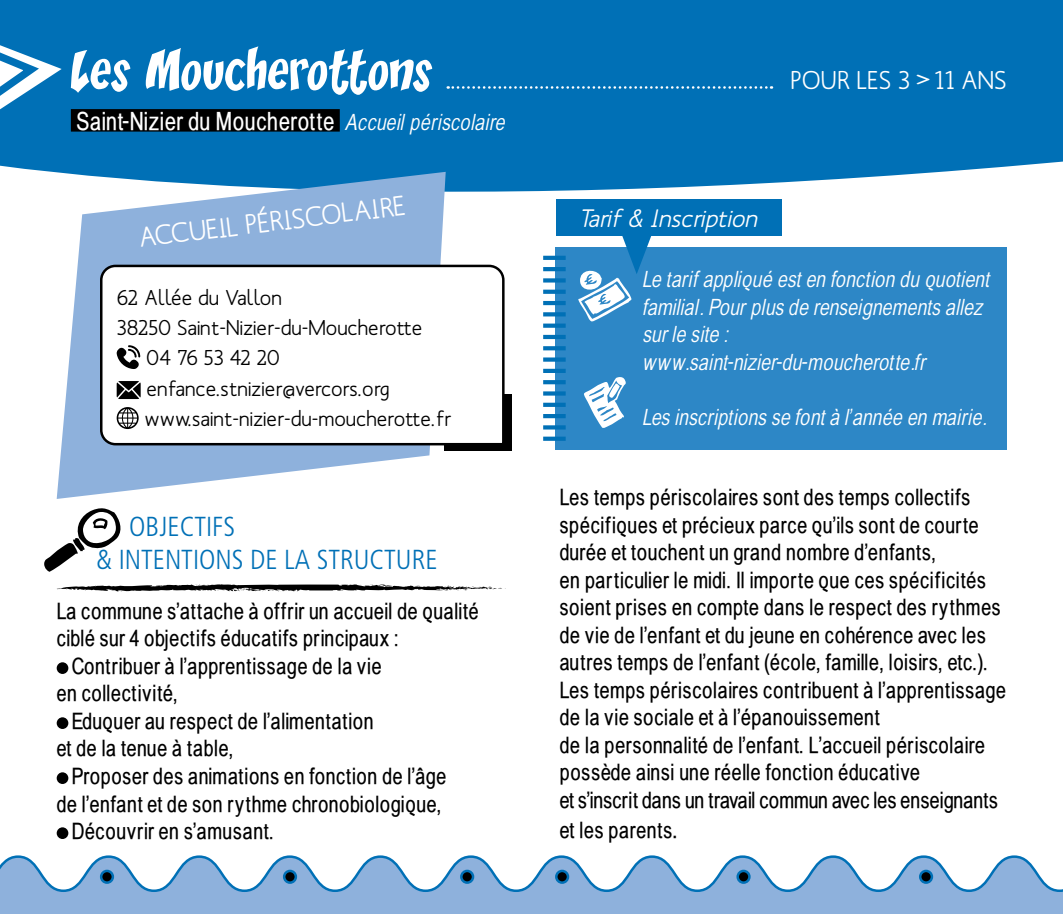
<style>
.page{position:relative;width:1063px;height:914px;background:#fff}
.page>*{position:absolute;margin:0;border:0;box-sizing:border-box;transform-origin:0 0}
.t1{font:300 condensed 27.5px/33px "Frutiger LT Std";color:#0070b6}
.t2{font:500 27.5px "Mank Sans";color:#fff}
.t3{font:500 25.5px "Mank Sans";color:#fff}
.t4{font:25px "Babel Sans";letter-spacing:.035em;color:#fff}
.t5{font:italic 500 25px "Mank Sans";color:#fff}
.t6{font:22.5px/27.5px "Babel Sans";letter-spacing:.035em;color:#000}
.t7{font:italic 22.5px/27.5px "Babel Sans";color:#fff}
.t8{font:500 21.25px "Mank Sans";color:#000}
.s1{font-style:italic;font-size:22.5px}
.s2{font-size:25px}
</style>
<div class="page">
<svg style="left:0;top:0;width:1063px;height:192px;background:#1d80be"></svg>
<div style="left:0;top:28px;width:1063px;height:121px;background:#0070b6"></div>
<div style="left:71px;top:109px;width:269px;height:23px;background:#000"></div>
<svg style="left:71px;top:46px;width:361px;height:49px"></svg>
<svg style="left:0;top:45px;width:62px;height:65px"></svg>
<div style="left:444px;top:394px;width:68px;height:57px;background:#000"></div>
<svg style="left:57px;top:172px;width:389px;height:327px;fill:#8eb1dc"></svg>
<svg style="left:99px;top:263px;width:406px;height:184px"></svg>
<svg style="left:57px;top:584px;width:449px;height:8px"></svg>
<div style="left:57px;top:662px;width:11px;height:12px;background:#000;border-radius:50%"></div>
<div style="left:57px;top:717px;width:11px;height:12px;background:#000;border-radius:50%"></div>
<div style="left:57px;top:772px;width:11px;height:12px;background:#000;border-radius:50%"></div>
<div style="left:57px;top:827px;width:11px;height:12px;background:#000;border-radius:50%"></div>
<svg style="left:44px;top:508px;width:77px;height:64px"></svg>
<div style="left:555px;top:247px;width:451px;height:202px;background:#2d87c6"></div>
<svg style="left:584px;top:377px;width:42px;height:51px"></svg>
<svg style="left:578px;top:235px;width:84px;height:87px"></svg>
<div style="left:556px;top:199px;width:226px;height:36px;background:#0070b6"></div>
<svg style="left:543px;top:256px;width:23px;height:4px"></svg>
<hr style="left:543px;top:267px;width:23px;height:4px;background:#0070b6">
<svg style="left:543px;top:278px;width:23px;height:4px"></svg>
<svg style="left:543px;top:290px;width:23px;height:4px"></svg>
<hr style="left:543px;top:301px;width:23px;height:4px;background:#0070b6">
<svg style="left:543px;top:312px;width:23px;height:4px"></svg>
<div style="left:543px;top:323px;width:23px;height:5px;background:#0070b6"></div>
<hr style="left:543px;top:335px;width:23px;height:4px;background:#0070b6">
<svg style="left:543px;top:346px;width:23px;height:4px"></svg>
<div style="left:543px;top:357px;width:23px;height:5px;background:#0070b6"></div>
<hr style="left:543px;top:369px;width:23px;height:4px;background:#0070b6">
<svg style="left:543px;top:380px;width:23px;height:4px"></svg>
<div style="left:543px;top:391px;width:23px;height:5px;background:#0070b6"></div>
<svg style="left:543px;top:403px;width:23px;height:4px"></svg>
<hr style="left:543px;top:414px;width:23px;height:4px;background:#0070b6">
<svg style="left:543px;top:425px;width:23px;height:4px"></svg>
<svg style="left:543px;top:437px;width:23px;height:4px"></svg>
<svg style="left:448px;top:86px;width:324px;height:3px"></svg>
<svg style="left:0;top:855px;width:1063px;height:59px"></svg>
<svg style="left:101px;top:871px;width:12px;height:11px"></svg>
<div style="left:100px;top:869px;width:14px;height:15px;border:2px solid #0070b6;border-radius:50%"></div>
<svg style="left:738px;top:871px;width:11px;height:11px"></svg>
<div style="left:736px;top:869px;width:15px;height:15px;border:2px solid #0070b6;border-radius:50%"></div>
<svg style="left:556px;top:871px;width:12px;height:11px"></svg>
<div style="left:555px;top:869px;width:14px;height:15px;border:2px solid #0070b6;border-radius:50%"></div>
<svg style="left:920px;top:871px;width:12px;height:11px"></svg>
<div style="left:919px;top:869px;width:14px;height:15px;border:2px solid #0070b6;border-radius:50%"></div>
<svg style="left:461px;top:871px;width:12px;height:11px"></svg>
<div style="left:460px;top:869px;width:14px;height:15px;border:2px solid #0070b6;border-radius:50%"></div>
<svg style="left:284px;top:871px;width:12px;height:11px"></svg>
<div style="left:283px;top:869px;width:14px;height:15px;border:2px solid #0070b6;border-radius:50%"></div>
<p class="t4" style="left:76px;top:107px;width:431px">Saint-Nizier du Moucherotte <span class="s1">Accueil périscolaire</span></p>
<p class="t2" style="left:137px;top:221px;width:270px;rotate:-7deg">ACCUEIL PÉRISCOLAIRE</p>
<p class="t8" style="left:117px;top:285px;width:167px">62 Allée du Vallon</p>
<p class="t8" style="left:117px;top:315px;width:307px">38250 Saint-Nizier-du-Moucherotte</p>
<p class="t8" style="left:146px;top:345px;width:135px">04 76 53 42 20</p>
<p class="t8" style="left:147px;top:375px;width:245px">enfance.stnizier@vercors.org</p>
<p class="t8" style="left:145px;top:405px;width:308px">www.saint-nizier-du-moucherotte.fr</p>
<p class="t1" style="left:96px;top:510px;width:343px;text-indent:33px">OBJECTIFS<br>&amp; INTENTIONS DE LA STRUCTURE</p>
<p class="t6" style="left:57px;top:597px;width:423px">La commune s’attache à offrir un accueil de qualité</p>
<p class="t6" style="left:57px;top:625px;width:344px">ciblé sur 4 objectifs éducatifs principaux :</p>
<p class="t6" style="left:72px;top:652px;width:311px">Contribuer à l’apprentissage de la vie</p>
<p class="t6" style="left:57px;top:680px;width:123px">en collectivité,</p>
<p class="t6" style="left:72px;top:707px;width:303px">Eduquer au respect de l’alimentation</p>
<p class="t6" style="left:57px;top:735px;width:178px">et de la tenue à table,</p>
<p class="t6" style="left:72px;top:762px;width:376px">Proposer des animations en fonction de l’âge</p>
<p class="t6" style="left:57px;top:790px;width:386px">de l’enfant et de son rythme chronobiologique,</p>
<p class="t6" style="left:72px;top:817px;width:203px">Découvrir en s’amusant.</p>
<p class="t3" style="left:791px;top:64px;width:217px">POUR LES 3 &gt; 11 ANS</p>
<p class="t5" style="left:580px;top:202px;width:179px">Tarif &amp; Inscription</p>
<p class="t7" style="left:643px;top:266px;width:348px">Le tarif appliqué est en fonction du quotient familial. Pour plus de renseignements allez sur le site : www.saint-nizier-du-moucherotte.fr</p>
<p class="t7" style="left:643px;top:403px;width:346px">Les inscriptions se font à l’année en mairie.</p>
<p class="t6" style="left:560px;top:484px;width:448px">Les temps périscolaires sont des temps collectifs spécifiques et précieux parce qu’ils sont de courte durée et touchent un grand nombre d’enfants,<br>en particulier le midi. Il importe que ces spécificités soient prises en compte dans le respect des rythmes de vie de l’enfant et du jeune en cohérence avec les autres temps de l’enfant (école, famille, loisirs, etc.).<br>Les temps périscolaires contribuent à l’apprentissage de la vie sociale et à l’épanouissement<br>de la personnalité de l’enfant. L’accueil périscolaire possède ainsi une réelle fonction éducative<br>et s’inscrit dans un travail commun avec les enseignants</p>
<p class="t6" style="left:560px;top:816px;width:119px">et les parents<span class="s2">.</span></p>
</div>
